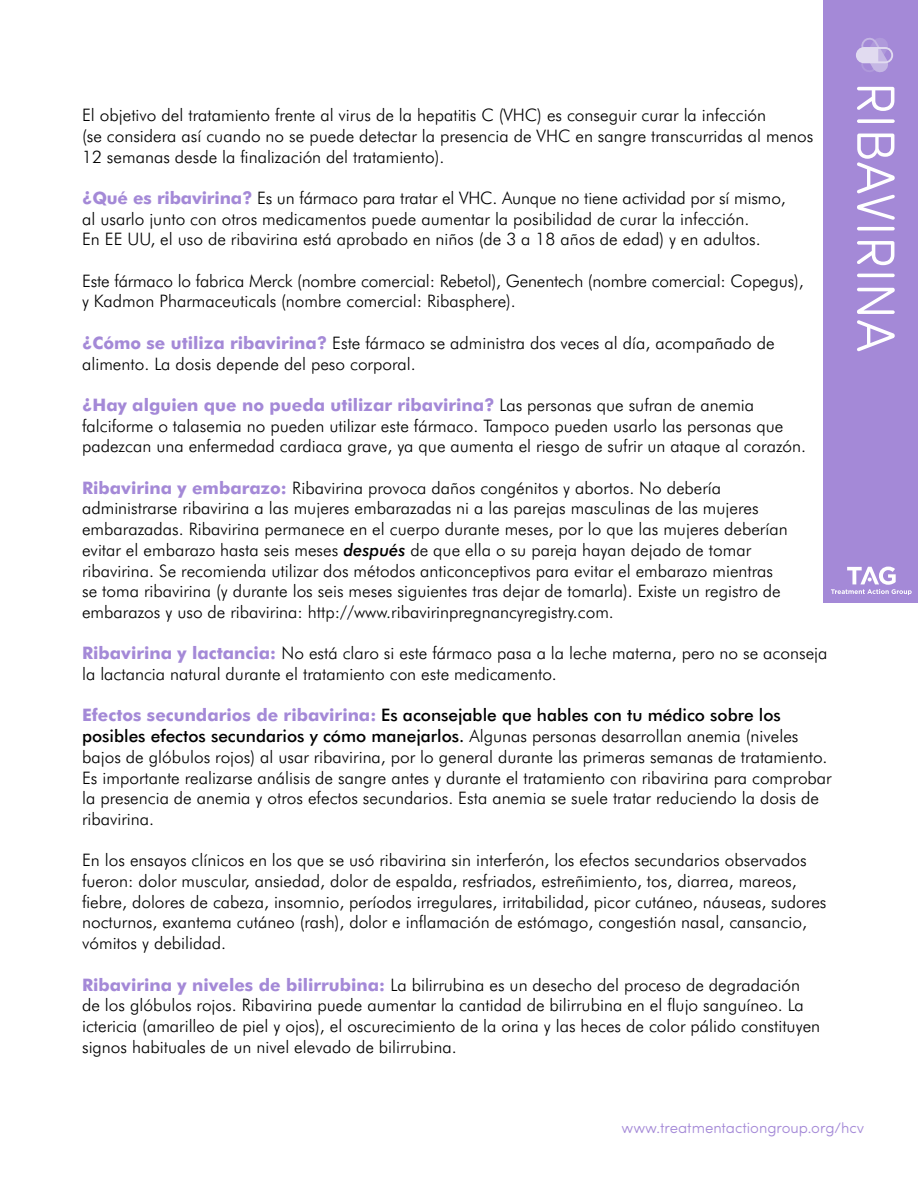
<style>
.page{position:relative;width:918px;height:1188px;background:#fff}
.page>*{position:absolute;margin:0;border:0;box-sizing:border-box;transform-origin:0 0}
.t1{font:300 54px "Sofia Pro Soft";color:#fff}
.t2{font:300 17.25px/20.7px "Futura BT";color:#000}
.t3{font:300 15px "Sofia Pro Soft";color:#a489d7}
.s1{font-weight:700;color:#a489d7}
.s2{font-weight:500;font-style:italic}
.s3{font-weight:500}
</style>
<div class="page">
<div style="left:824px;top:0;width:94px;height:602px;background:#a489d7"></div>
<svg style="left:856px;top:38px;width:37px;height:34px"></svg>
<svg style="left:831px;top:567px;width:81px;height:28px"></svg>
<p class="t2" style="left:82px;top:105px;width:733px">El objetivo del tratamiento frente al virus de la hepatitis C (VHC) es conseguir curar la infección<br>(se considera así cuando no se puede detectar la presencia de VHC en sangre transcurridas al menos<br>12 semanas desde la finalización del tratamiento).</p>
<p class="t2" style="left:82px;top:187px;width:705px"><span class="s1">¿Qué es ribavirina?</span> Es un fármaco para tratar el VHC. Aunque no tiene actividad por sí mismo, al usarlo junto con otros medicamentos puede aumentar la posibilidad de curar la infección.<br>En EE UU, el uso de ribavirina está aprobado en niños (de 3 a 18 años de edad) y en adultos.</p>
<p class="t2" style="left:82px;top:270px;width:723px">Este fármaco lo fabrica Merck (nombre comercial: Rebetol), Genentech (nombre comercial: Copegus), y Kadmon Pharmaceuticals (nombre comercial: Ribasphere).</p>
<p class="t2" style="left:82px;top:332px;width:694px"><span class="s1">¿Cómo se utiliza ribavirina?</span> Este fármaco se administra dos veces al día, acompañado de alimento. La dosis depende del peso corporal.</p>
<p class="t2" style="left:82px;top:394px;width:726px"><span class="s1">¿Hay alguien que no pueda utilizar ribavirina?</span> Las personas que sufran de anemia falciforme o talasemia no pueden utilizar este fármaco. Tampoco pueden usarlo las personas que padezcan una enfermedad cardiaca grave, ya que aumenta el riesgo de sufrir un ataque al corazón.</p>
<p class="t2" style="left:82px;top:477px;width:707px"><span class="s1">Ribavirina y embarazo:</span> Ribavirina provoca daños congénitos y abortos. No debería administrarse ribavirina a las mujeres embarazadas ni a las parejas masculinas de las mujeres embarazadas. Ribavirina permanece en el cuerpo durante meses, por lo que las mujeres deberían evitar el embarazo hasta seis meses <span class="s2">después</span> de que ella o su pareja hayan dejado de tomar ribavirina. Se recomienda utilizar dos métodos anticonceptivos para evitar el embarazo mientras se toma ribavirina (y durante los seis meses siguientes tras dejar de tomarla). Existe un registro de embarazos y uso de ribavirina: http://www.ribavirinpregnancyregistry.com.</p>
<p class="t2" style="left:82px;top:643px;width:747px"><span class="s1">Ribavirina y lactancia:</span> No está claro si este fármaco pasa a la leche materna, pero no se aconseja la lactancia natural durante el tratamiento con este medicamento.</p>
<p class="t2" style="left:82px;top:705px;width:751px"><span class="s1">Efectos secundarios de ribavirina:</span> <span class="s3">Es aconsejable que hables con tu médico sobre los posibles efectos secundarios y cómo manejarlos.</span> Algunas personas desarrollan anemia (niveles bajos de glóbulos rojos) al usar ribavirina, por lo general durante las primeras semanas de tratamiento.<br>Es importante realizarse análisis de sangre antes y durante el tratamiento con ribavirina para comprobar la presencia de anemia y otros efectos secundarios. Esta anemia se suele tratar reduciendo la dosis de ribavirina.</p>
<p class="t2" style="left:82px;top:850px;width:746px">En los ensayos clínicos en los que se usó ribavirina sin interferón, los efectos secundarios observados fueron: dolor muscular, ansiedad, dolor de espalda, resfriados, estreñimiento, tos, diarrea, mareos, fiebre, dolores de cabeza, insomnio, períodos irregulares, irritabilidad, picor cutáneo, náuseas, sudores nocturnos, exantema cutáneo (rash), dolor e inflamación de estómago, congestión nasal, cansancio, vómitos y debilidad.</p>
<p class="t2" style="left:82px;top:974px;width:740px"><span class="s1">Ribavirina y niveles de bilirrubina:</span> La bilirrubina es un desecho del proceso de degradación de los glóbulos rojos. Ribavirina puede aumentar la cantidad de bilirrubina en el flujo sanguíneo. La ictericia (amarilleo de piel y ojos), el oscurecimiento de la orina y las heces de color pálido constituyen signos habituales de un nivel elevado de bilirrubina.</p>
<h1 class="t1" style="left:912px;top:82px;width:272px;rotate:90deg">RIBAVIRINA</h1>
<p class="t3" style="left:622px;top:1118px;width:244px">www.treatmentactiongroup.org/hcv</p>
</div>
